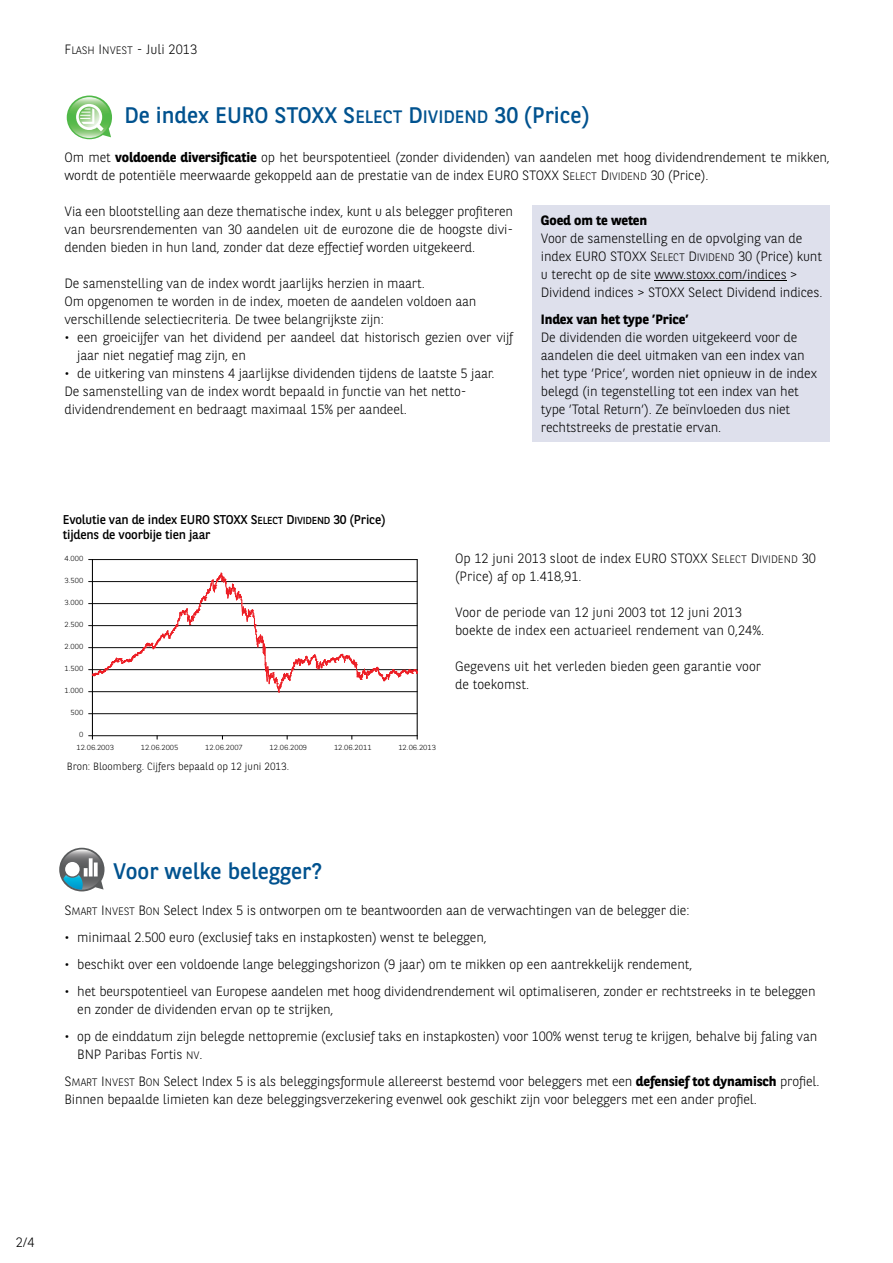
<style>
.page{position:relative;width:893px;height:1263px;background:#fff}
.page>*{position:absolute;margin:0;border:0;box-sizing:border-box;transform-origin:0 0}
.t1{font:22.5px "BNPP Sans";color:#00528f}
.t2{font:300 13.5px/18px "BNPP Sans";letter-spacing:-.01em;color:#000}
.t3{font:700 13.5px "BNPP Sans";letter-spacing:-.01em;color:#000}
.t4{font:12.75px/14.2px "BNPP Sans";letter-spacing:-.015em;color:#000}
.t5{font:10.8px "BNPP Sans Light SC800";color:#000}
.t6{font:300 10.5px "BNPP Sans";color:#000}
.t7{font:300 7.35px "BNPP Sans";color:#000;scale:1.09 1}
.s1{font-size:13.5px}
.s2{font-family:"BNPP Sans";font-weight:300;font-size:13.5px}
.s3{font-family:"BNPP Sans SC800"}
.s4{font-family:"BNPP Sans SC800";font-size:18px}
.s5{font-weight:700}
.s6{font-family:"BNPP Sans Light SC800";font-weight:400}
.s7{font-family:"BNPP Sans Light SC800";font-weight:400;font-size:10.8px}
.s8{font-family:"BNPP Sans SC800";font-size:10.2px}
</style>
<div class="page">
<div style="left:532px;top:205px;width:298px;height:237px;background:#dee0ec"></div>
<hr style="left:654px;top:280px;width:133px;height:1px;background:#000">
<svg style="left:67px;top:96px;width:45px;height:43px"></svg>
<svg style="left:59px;top:848px;width:46px;height:43px"></svg>
<hr style="left:92px;top:713px;width:325px;height:1px;background:#000">
<hr style="left:92px;top:559px;width:325px;height:1px;background:#000">
<hr style="left:92px;top:560px;width:1px;height:176px;background:#000">
<hr style="left:417px;top:560px;width:1px;height:176px;background:#000">
<hr style="left:92px;top:735px;width:325px;height:1px;background:#000">
<svg style="left:89px;top:572px;width:329px;height:122px"></svg>
<p class="t5" style="left:65px;top:43px;width:134px"><span class="s1">F</span>LASH <span class="s1">I</span>NVEST <span class="s2">- Juli 2013</span></p>
<h1 class="t1" style="left:125px;top:100px;width:466px">De index EURO S<span class="s3">TOXX S</span><span class="s4">ELECT</span> <span class="s3">D</span><span class="s4">IVIDEND</span> <span class="s3">3</span>0 (Price)</h1>
<p class="t2" style="left:65px;top:148px;width:767px">Om met <span class="s5">voldoende diversificatie</span> op het beurspotentieel (zonder dividenden) van aandelen met hoog dividendrendement te mikken, wordt de potentiële meerwaarde gekoppeld aan de prestatie van de index EURO S<span class="s6">TOXX S</span><span class="s7">ELECT</span> <span class="s6">D</span><span class="s7">IVIDEND</span> <span class="s6">3</span>0 (Price).</p>
<p class="t2" style="left:65px;top:202px;width:450px;text-align:justify">Via een blootstelling aan deze thematische index, kunt u als belegger profiteren van beursrendementen van 30 aandelen uit de eurozone die de hoogste divi&shy;denden bieden in hun land, zonder dat deze effectief worden uitgekeerd.</p>
<p class="t2" style="left:65px;top:274px;width:413px">De samenstelling van de index wordt jaarlijks herzien in maart.<br>Om opgenomen te worden in de index, moeten de aandelen voldoen aan verschillende selectiecriteria. De twee belangrijkste zijn:</p>
<p class="t2" style="left:77px;top:328px;width:437px;text-indent:-13px">• een groeicijfer van het dividend per aandeel dat historisch gezien over vijf jaar niet negatief mag zijn, en</p>
<p class="t2" style="left:65px;top:364px;width:432px">• de uitkering van minstens 4 jaarlijkse dividenden tijdens de laatste 5 jaar.<br>De samenstelling van de index wordt bepaald in functie van het netto&shy;dividendrendement en bedraagt maximaal 15% per aandeel.</p>
<p class="t3" style="left:541px;top:211px;width:108px">Goed om te weten</p>
<p class="t2" style="left:541px;top:229px;width:283px">Voor de samenstelling en de opvolging van de index EURO S<span class="s6">TOXX S</span><span class="s7">ELECT</span> <span class="s6">D</span><span class="s7">IVIDEND</span> <span class="s6">3</span>0 (Price) kunt u terecht op de site www.stoxx.com/indices &gt; Dividend indices &gt; STOXX Select Dividend indices.</p>
<p class="t3" style="left:541px;top:310px;width:149px">Index van het type ’Price’</p>
<p class="t2" style="left:541px;top:328px;width:278px">De dividenden die worden uitgekeerd voor de aandelen die deel uitmaken van een index van het type ’Price’, worden niet opnieuw in de index belegd (in tegenstelling tot een index van het type ’Total Return’). Ze beïnvloeden dus niet rechtstreeks de prestatie ervan.</p>
<p class="t4" style="left:63px;top:512px;width:324px">Evolutie van de index EURO S<span class="s3">TOXX S</span><span class="s8">ELECT</span> <span class="s3">D</span><span class="s8">IVIDEND</span> <span class="s3">3</span>0 (Price) tijdens de voorbije tien jaar</p>
<p class="t7" style="left:65px;top:554px;width:19px">4.000</p>
<p class="t7" style="left:65px;top:598px;width:19px">3.000</p>
<p class="t7" style="left:65px;top:576px;width:19px">3.500</p>
<p class="t7" style="left:65px;top:620px;width:19px">2.500</p>
<p class="t7" style="left:65px;top:642px;width:19px">2.000</p>
<p class="t7" style="left:65px;top:664px;width:19px">1.500</p>
<p class="t7" style="left:71px;top:708px;width:13px">500</p>
<p class="t7" style="left:79px;top:730px;width:5px">0</p>
<p class="t7" style="left:65px;top:686px;width:19px">1.000</p>
<p class="t7" style="left:76px;top:742px;width:36px">12.06.2003</p>
<p class="t7" style="left:141px;top:742px;width:36px">12.06.2005</p>
<p class="t7" style="left:205px;top:742px;width:36px">12.06.2007</p>
<p class="t7" style="left:270px;top:742px;width:36px">12.06.2009</p>
<p class="t7" style="left:334px;top:742px;width:36px">12.06.2011</p>
<p class="t7" style="left:398px;top:742px;width:36px">12.06.2013</p>
<p class="t6" style="left:67px;top:759px;width:224px">Bron: Bloomberg. Cijfers bepaald op 12 juni 2013.</p>
<p class="t2" style="left:455px;top:548px;width:363px">Op 12 juni 2013 sloot de index EURO STOXX <span class="s6">S</span><span class="s7">ELECT</span> <span class="s6">D</span><span class="s7">IVIDEND</span> 30 (Price) af op 1.418,91.</p>
<p class="t2" style="left:455px;top:602px;width:311px">Voor de periode van 12 juni 2003 tot 12 juni 2013 boekte de index een actuarieel rendement van 0,24%.</p>
<p class="t2" style="left:455px;top:656px;width:308px">Gegevens uit het verleden bieden geen garantie voor de toekomst.</p>
<h1 class="t1" style="left:113px;top:856px;width:211px">Voor welke belegger?</h1>
<p class="t2" style="left:65px;top:901px;width:626px"><span class="s6">S</span><span class="s7">MART</span> <span class="s6">I</span><span class="s7">NVEST</span> <span class="s6">B</span><span class="s7">ON</span> Select Index 5 is ontworpen om te beantwoorden aan de verwachtingen van de belegger die:</p>
<p class="t2" style="left:65px;top:928px;width:424px">• minimaal 2.500 euro (exclusief taks en instapkosten) wenst te beleggen,</p>
<p class="t2" style="left:65px;top:955px;width:629px">• beschikt over een voldoende lange beleggingshorizon (9 jaar) om te mikken op een aantrekkelijk rendement,</p>
<p class="t2" style="left:77px;top:982px;width:740px;text-indent:-13px">• het beurspotentieel van Europese aandelen met hoog dividendrendement wil optimaliseren, zonder er rechtstreeks in te beleggen en zonder de dividenden ervan op te strijken,</p>
<p class="t2" style="left:77px;top:1027px;width:741px;text-indent:-13px">• op de einddatum zijn belegde nettopremie (exclusief taks en instapkosten) voor 100% wenst terug te krijgen, behalve bij faling van<br>BNP Paribas Fortis <span class="s7">NV</span>.</p>
<p class="t2" style="left:65px;top:1072px;width:757px"><span class="s6">S</span><span class="s7">MART</span> <span class="s6">I</span><span class="s7">NVEST</span> <span class="s6">B</span><span class="s7">ON</span> Select Index 5 is als beleggingsformule allereerst bestemd voor beleggers met een <span class="s5">defensief tot dynamisch</span> profiel.<br>Binnen bepaalde limieten kan deze beleggingsverzekering evenwel ook geschikt zijn voor beleggers met een ander profiel.</p>
<p class="t2" style="left:16px;top:1232px;width:20px">2/4</p>
</div>
